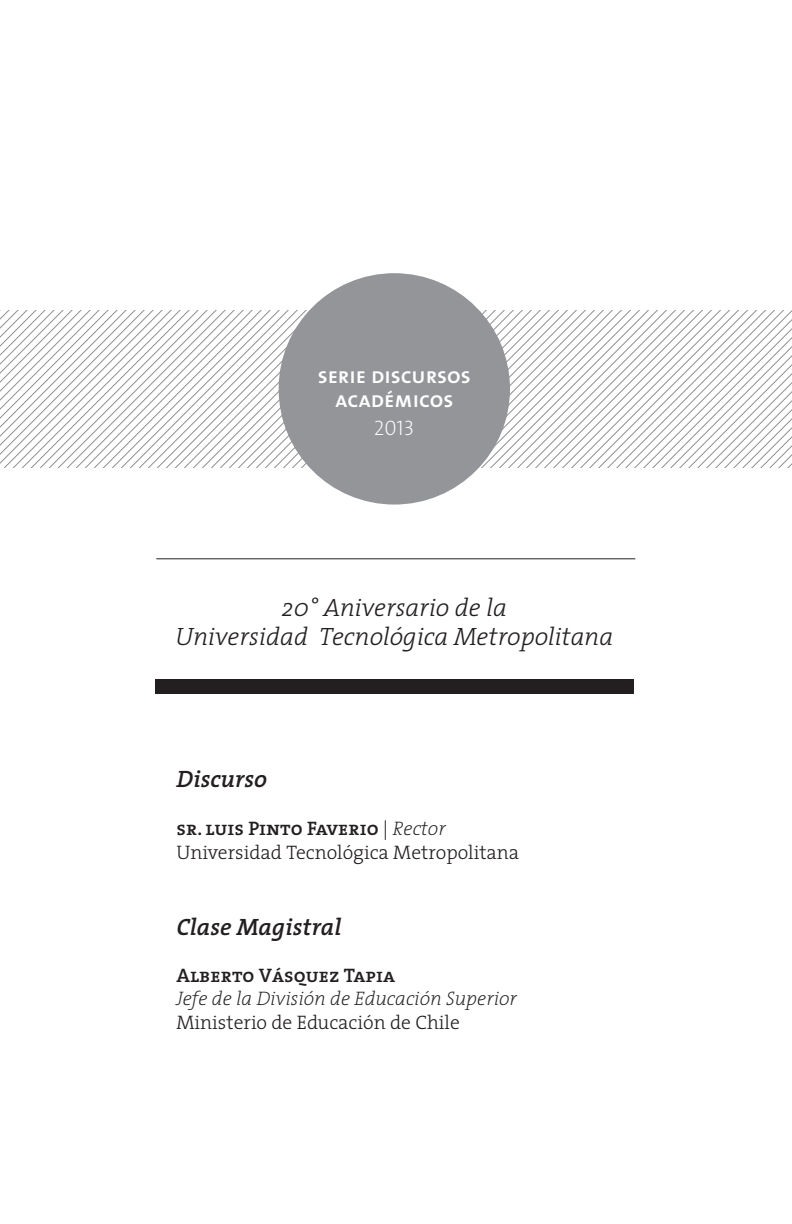
<style>
.page{position:relative;width:792px;height:1224px;background:#fff}
.page>*{position:absolute;margin:0;border:0;box-sizing:border-box;transform-origin:0 0}
.t1{font:italic 300 25.2px/29.4px "The Serif";color:#231f20;text-align:center}
.t2{font:italic 600 23.8px "The Serif";color:#231f20}
.t3{font:22.4px/23.8px "The Sans Semi Bold Caps";color:#fff;text-align:center}
.t4{font:21px "The Sans Extra Light Caps";color:#fff}
.t5{font:300 19.6px "The Serif";color:#231f20}
.t6{font:19.6px "The Serif Semi Bold Caps";color:#231f20}
.t7{font:italic 200 19.6px "The Serif";color:#231f20}
.s1{font-family:"The Serif";font-weight:300}
.s2{font-family:"The Serif";font-weight:200;font-style:italic}
</style>
<div class="page">
<svg style="left:0;top:310px;width:792px;height:158px"></svg>
<div style="left:279px;top:273px;width:231px;height:232px;background:#939598;border-radius:50%"></div>
<hr style="left:156px;top:558px;width:479px;height:1px;background:#231f20">
<div style="left:156px;top:680px;width:478px;height:14px;background:#231f20"></div>
<p class="t3" style="left:318px;top:363px;width:155px">serie discursos académicos</p>
<p class="t4" style="left:374px;top:417px;width:43px">2013</p>
<p class="t1" style="left:175px;top:592px;width:440px">20° Aniversario de la<br>Universidad Tecnológica Metropolitana</p>
<p class="t2" style="left:177px;top:759px;width:92px">Discurso</p>
<p class="t6" style="left:177px;top:812px;width:271px">sr. luis Pinto Faverio <span class="s1">|</span> <span class="s2">Rector</span></p>
<p class="t5" style="left:177px;top:836px;width:344px">Universidad Tecnológica Metropolitana</p>
<p class="t2" style="left:177px;top:907px;width:167px">Clase Magistral</p>
<p class="t6" style="left:177px;top:959px;width:220px">Alberto Vásquez Tapia</p>
<p class="t7" style="left:177px;top:982px;width:342px">Jefe de la División de Educación Superior</p>
<p class="t5" style="left:177px;top:1006px;width:285px">Ministerio de Educación de Chile</p>
</div>
